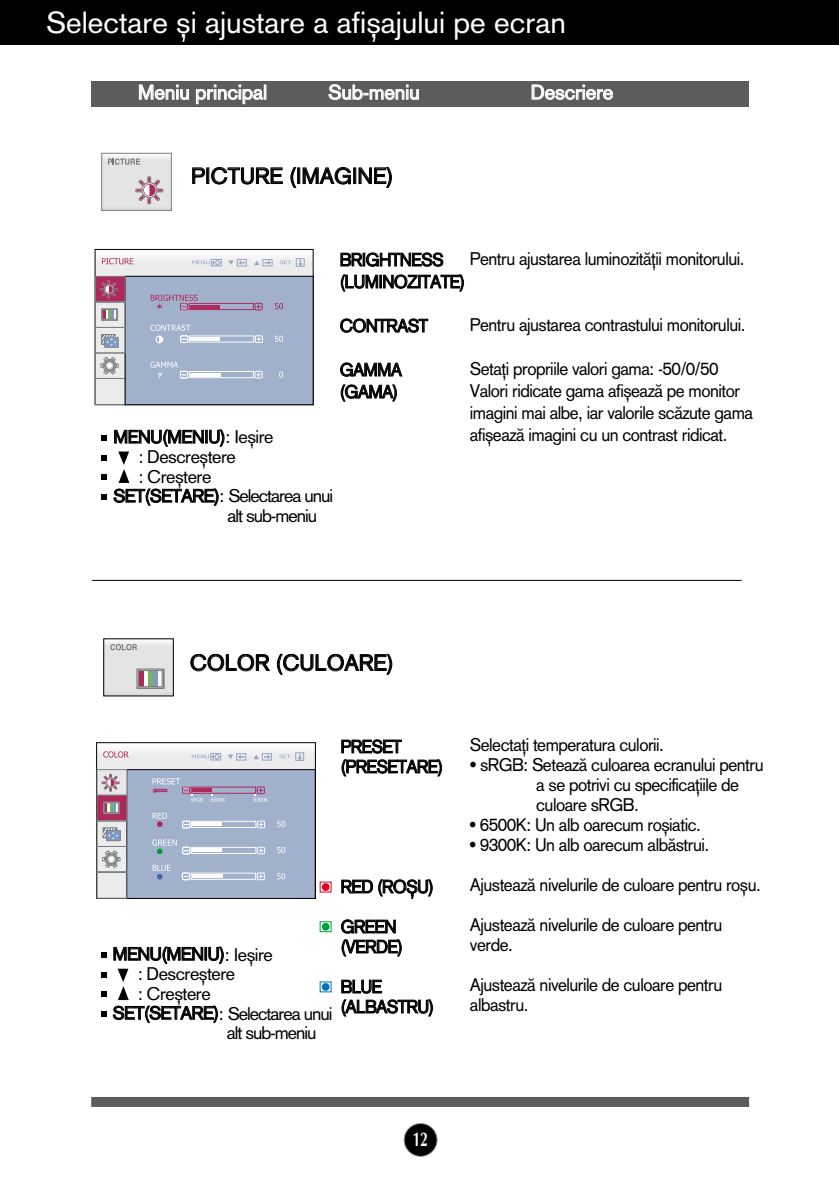
<style>
.page{position:relative;width:839px;height:1189px;background:#fff}
.page>*{position:absolute;margin:0;border:0;box-sizing:border-box;transform-origin:0 0}
.t1{font:30px "Akzid Gro Rom East";color:#fff}
.t2{font:22px "Akzid Gro Rom East";color:#000}
.t3{font:20px "Akzid Gro Rom East";color:#fff}
.t4{font:700 20px "Optima";color:#fff;scale:.7 1}
.t5{font:18px/20px "Akzid Gro Rom East";letter-spacing:-.03em;color:#000;scale:.95 1}
.t6{font:18px "Akzid Gro Rom East";letter-spacing:-.055em;color:#000}
.t7{font:18px "Akzid Gro Rom East";letter-spacing:-.03em;color:#000}
.s1{font-family:"Helvetica"}
</style>
<div class="page">
<div style="left:404px;top:1123px;width:33px;height:33px;background:#000;border-radius:50%"></div>
<div style="left:403px;top:1123px;width:34px;height:34px;border:2px solid #a5a5a5;border-radius:50%"></div>
<div style="left:0;top:0;width:839px;height:45px;background:#000"></div>
<div style="left:91px;top:1097px;width:658px;height:10px;background:#5c5c5c"></div>
<div style="left:91px;top:81px;width:658px;height:25px;background:#5c5c5c"></div>
<hr style="left:92px;top:580px;width:649px;height:1px;background:#000">
<div style="left:322px;top:883px;width:7px;height:8px;background:#df0024;border-radius:50%"></div>
<div style="left:320px;top:921px;width:11px;height:11px;border:1px solid #009f3c"></div>
<div style="left:322px;top:923px;width:7px;height:7px;background:#009f3c;border-radius:50%"></div>
<svg style="left:101px;top:494px;width:6px;height:6px"></svg>
<svg style="left:101px;top:474px;width:6px;height:6px"></svg>
<svg style="left:101px;top:455px;width:6px;height:5px"></svg>
<svg style="left:101px;top:435px;width:6px;height:6px"></svg>
<svg style="left:118px;top:451px;width:11px;height:32px"></svg>
<svg style="left:104px;top:156px;width:65px;height:53px"></svg>
<div style="left:102px;top:153px;width:69px;height:58px;border:1px solid #7e8081"></div>
<svg style="left:135px;top:176px;width:28px;height:28px"></svg>
<svg style="left:108px;top:158px;width:32px;height:7px"></svg>
<svg style="left:97px;top:257px;width:214px;height:146px"></svg>
<div style="left:95px;top:353px;width:30px;height:26px;border:1px solid #7e8081"></div>
<div style="left:95px;top:378px;width:30px;height:27px;border:1px solid #7e8081"></div>
<div style="left:125px;top:276px;width:188px;height:129px;background:#a1b0cb"></div>
<div style="left:125px;top:276px;width:188px;height:129px;border:1px solid #000"></div>
<svg style="left:102px;top:258px;width:31px;height:6px"></svg>
<svg style="left:151px;top:294px;width:112px;height:16px"></svg>
<svg style="left:275px;top:303px;width:8px;height:6px"></svg>
<svg style="left:275px;top:336px;width:8px;height:6px"></svg>
<svg style="left:279px;top:371px;width:4px;height:7px"></svg>
<svg style="left:150px;top:325px;width:113px;height:18px"></svg>
<svg style="left:150px;top:361px;width:113px;height:17px"></svg>
<svg style="left:95px;top:276px;width:31px;height:98px"></svg>
<svg style="left:280px;top:260px;width:11px;height:4px"></svg>
<div style="left:237px;top:259px;width:10px;height:7px;border:1px solid #96a5c4"></div>
<div style="left:263px;top:259px;width:9px;height:7px;border:1px solid #96a5c4"></div>
<svg style="left:298px;top:260px;width:4px;height:4px"></svg>
<svg style="left:192px;top:259px;width:29px;height:7px"></svg>
<div style="left:296px;top:258px;width:8px;height:8px;border:1px solid #96a5c4"></div>
<svg style="left:254px;top:260px;width:17px;height:5px"></svg>
<svg style="left:228px;top:260px;width:17px;height:5px"></svg>
<div style="left:98px;top:751px;width:216px;height:18px;background:#ebeceb"></div>
<div style="left:127px;top:769px;width:188px;height:129px;background:#a1b0cb"></div>
<div style="left:126px;top:769px;width:189px;height:129px;border:1px solid #000"></div>
<svg style="left:103px;top:751px;width:26px;height:6px"></svg>
<div style="left:97px;top:769px;width:30px;height:26px;background:#e8e7e9"></div>
<div style="left:97px;top:769px;width:30px;height:26px;border:1px solid #7e8081"></div>
<svg style="left:96px;top:774px;width:31px;height:125px"></svg>
<svg style="left:153px;top:812px;width:14px;height:15px"></svg>
<svg style="left:153px;top:864px;width:18px;height:15px"></svg>
<svg style="left:182px;top:820px;width:83px;height:8px"></svg>
<svg style="left:182px;top:872px;width:83px;height:8px"></svg>
<svg style="left:277px;top:821px;width:8px;height:6px"></svg>
<svg style="left:152px;top:839px;width:113px;height:15px"></svg>
<svg style="left:277px;top:847px;width:8px;height:6px"></svg>
<svg style="left:277px;top:873px;width:8px;height:6px"></svg>
<svg style="left:153px;top:778px;width:115px;height:24px"></svg>
<svg style="left:279px;top:754px;width:12px;height:4px"></svg>
<div style="left:236px;top:753px;width:10px;height:7px;border:1px solid #96a5c4"></div>
<div style="left:262px;top:753px;width:10px;height:7px;border:1px solid #96a5c4"></div>
<svg style="left:297px;top:754px;width:5px;height:4px"></svg>
<div style="left:210px;top:753px;width:11px;height:7px;border:1px solid #96a5c4"></div>
<svg style="left:192px;top:753px;width:28px;height:7px"></svg>
<div style="left:295px;top:752px;width:9px;height:8px;border:1px solid #96a5c4"></div>
<svg style="left:254px;top:754px;width:16px;height:5px"></svg>
<svg style="left:228px;top:754px;width:16px;height:5px"></svg>
<div style="left:104px;top:639px;width:69px;height:57px;background:linear-gradient(to bottom,#e9e9e9,#e0e0e0)"></div>
<div style="left:137px;top:669px;width:28px;height:20px;border:1px solid #7e8081"></div>
<div style="left:137px;top:669px;width:27px;height:19px;background:#fff"></div>
<div style="left:136px;top:668px;width:28px;height:20px;border:1px solid #7e8081"></div>
<div style="left:139px;top:671px;width:5px;height:15px;background:#af285c"></div>
<div style="left:148px;top:671px;width:5px;height:15px;background:#7eb05e"></div>
<div style="left:153px;top:671px;width:5px;height:15px;background:#7d9ac5"></div>
<div style="left:138px;top:670px;width:25px;height:17px;border:1px solid #7e8081"></div>
<svg style="left:110px;top:644px;width:27px;height:6px"></svg>
<svg style="left:101px;top:1011px;width:5px;height:6px"></svg>
<svg style="left:101px;top:991px;width:5px;height:6px"></svg>
<svg style="left:101px;top:972px;width:5px;height:5px"></svg>
<svg style="left:101px;top:952px;width:5px;height:6px"></svg>
<svg style="left:118px;top:968px;width:11px;height:32px"></svg>
<div style="left:322px;top:983px;width:7px;height:7px;background:#0073bb;border-radius:50%"></div>
<h1 class="t1" style="left:46px;top:12px;width:521px">Selectare ∫i ajustare a afi∫ajului pe ecran</h1>
<p class="t3" style="left:138px;top:85px;width:131px">Meniu principal</p>
<p class="t3" style="left:328px;top:85px;width:93px">Sub-meniu</p>
<p class="t3" style="left:530px;top:85px;width:84px">Descriere</p>
<p class="t2" style="left:191px;top:168px;width:204px">PICTURE (IMAGINE)</p>
<p class="t7" style="left:113px;top:430px;width:162px">MENU(MENIU): Ie∫ire</p>
<p class="t5" style="left:139px;top:449px;width:104px">: Descre∫tere</p>
<p class="t5" style="left:139px;top:468px;width:78px">: Cre∫tere</p>
<p class="t6" style="left:113px;top:489px;width:221px">SET(SETARE): Selectarea unui</p>
<p class="t6" style="left:228px;top:509px;width:91px">alt sub-meniu</p>
<p class="t5" style="left:470px;top:251px;width:291px">Pentru ajustarea luminozit„˛ii monitorului.</p>
<p class="t5" style="left:340px;top:251px;width:133px;line-height:22px">BRIGHTNESS (LUMINOZITATE)</p>
<p class="t5" style="left:340px;top:318px;width:94px">CONTRAST</p>
<p class="t5" style="left:340px;top:361px;width:67px;line-height:22px">GAMMA (GAMA)</p>
<p class="t5" style="left:470px;top:317px;width:292px">Pentru ajustarea contrastului monitorului.</p>
<p class="t5" style="left:470px;top:360px;width:300px;line-height:22px">Seta˛i propriile valori gama: -50/0/50<br>Valori ridicate gama afi∫eaz„ pe monitor imagini mai albe, iar valorile sc„zute gama afi∫eaz„ imagini cu un contrast ridicat.</p>
<p class="t2" style="left:190px;top:655px;width:205px">COLOR (CULOARE)</p>
<p class="t5" style="left:340px;top:738px;width:109px">PRESET (PRESETARE)</p>
<p class="t7" style="left:113px;top:947px;width:162px">MENU(MENIU): Ie∫ire</p>
<p class="t5" style="left:138px;top:966px;width:104px">: Descre∫tere</p>
<p class="t5" style="left:138px;top:985px;width:78px">: Cre∫tere</p>
<p class="t6" style="left:113px;top:1006px;width:221px">SET(SETARE): Selectarea unui</p>
<p class="t6" style="left:227px;top:1026px;width:91px">alt sub-meniu</p>
<p class="t5" style="left:340px;top:878px;width:99px">RED (RO™U)</p>
<p class="t5" style="left:340px;top:918px;width:67px">GREEN (VERDE)</p>
<p class="t5" style="left:340px;top:978px;width:100px">BLUE (ALBASTRU)</p>
<p class="t5" style="left:470px;top:736px;width:206px">Selecta˛i temperatura culorii.</p>
<p class="t5" style="left:536px;top:756px;width:241px;text-indent:-66px"><span class="s1">•</span> sRGB: Seteaz„ culoarea ecranului pentru a se potrivi cu specifica˛iile de culoare sRGB.</p>
<p class="t5" style="left:470px;top:816px;width:244px"><span class="s1">•</span> 6500K: Un alb oarecum ro∫iatic.</p>
<p class="t5" style="left:470px;top:836px;width:253px"><span class="s1">•</span> 9300K: Un alb oarecum alb„strui.</p>
<p class="t5" style="left:470px;top:876px;width:308px">Ajusteaz„ nivelurile de culoare pentru ro∫u.</p>
<p class="t5" style="left:470px;top:916px;width:267px">Ajusteaz„ nivelurile de culoare pentru verde.</p>
<p class="t5" style="left:470px;top:976px;width:267px">Ajusteaz„ nivelurile de culoare pentru albastru.</p>
<p class="t4" style="left:413px;top:1131px;width:23px">12</p>
</div>
